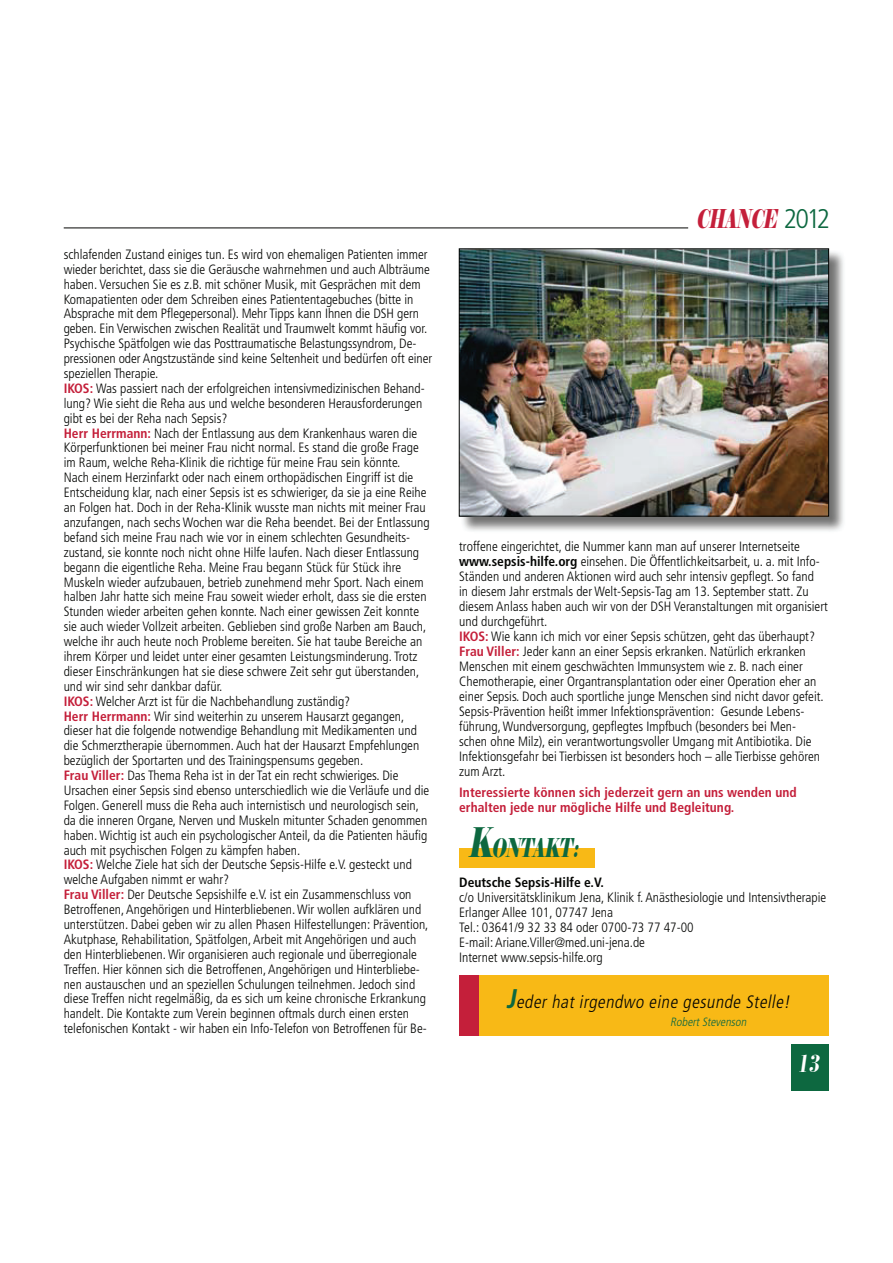
<style>
.page{position:relative;width:893px;height:1263px;background:#fff}
.page>*{position:absolute;margin:0;border:0;box-sizing:border-box;transform-origin:0 0}
.t1{font:italic 700 27px "Bodoni MT Condensed";color:#fff}
.t2{font:italic 25.8px "Elephant";color:#c41f3a;scale:.63 1}
.t3{font:italic 25.8px "Elephant";color:#0d6840;scale:.63 1}
.t4{font:italic 300 condensed 18px "Frutiger";color:#040503}
.t5{font:300 condensed 13.5px/14.9px "Frutiger";color:#040503}
.t6{font:700 condensed 13.5px/15px "Frutiger";color:#c41f3a}
.t7{font:700 condensed 13.5px "Frutiger";color:#040503}
.t8{font:italic 300 condensed 12px "Frutiger";color:#0d6840}
.s1{font-weight:700;color:#c41f3a}
.s2{font-family:"Frutiger";font-weight:300;font-style:normal;font-stretch:condensed;font-size:27px;color:#0d6840}
.s3{font-weight:700}
.s4{font-size:40.65px}
.s5{font-weight:700;font-size:27px;color:#0d6840}
</style>
<div class="page">
<div style="left:459px;top:975px;width:370px;height:60px;background:#f8b916"></div>
<div style="left:459px;top:975px;width:20px;height:60px;background:#c41f3a"></div>
<div style="left:792px;top:1044px;width:37px;height:47px;background:#0d6840"></div>
<hr style="left:64px;top:228px;width:624px;height:1px;background:#040503">
<div style="left:459px;top:848px;width:136px;height:20px;background:#f8b916"></div>
<img style="left:463px;top:249px;width:381px;height:282px">
<img style="left:461px;top:250px;width:366px;height:265px">
<div style="left:459px;top:248px;width:370px;height:269px;border:1px solid #040503"></div>
<p class="t5" style="left:64px;top:248px;width:370px">schlafenden Zustand einiges tun. Es wird von ehemaligen Patienten immer wieder berichtet, dass sie die Geräusche wahrnehmen und auch Albträume haben. Versuchen Sie es z.B. mit schöner Musik, mit Gesprächen mit dem Komapatienten oder dem Schreiben eines Patiententagebuches (bitte in Absprache mit dem Pflegepersonal). Mehr Tipps kann Ihnen die DSH gern geben. Ein Verwischen zwischen Realität und Traumwelt kommt häufig vor.<br>Psychische Spätfolgen wie das Posttraumatische Belastungssyndrom, De&shy;pressionen oder Angstzustände sind keine Seltenheit und bedürfen oft einer speziellen Therapie.<br><span class="s1">IKOS:</span> Was passiert nach der erfolgreichen intensivmedizinischen Behand&shy;lung? Wie sieht die Reha aus und welche besonderen Herausforderungen gibt es bei der Reha nach Sepsis?<br><span class="s1">Herr Herrmann:</span> Nach der Entlassung aus dem Krankenhaus waren die Körperfunktionen bei meiner Frau nicht normal. Es stand die große Frage im Raum, welche Reha-Klinik die richtige für meine Frau sein könnte.<br>Nach einem Herzinfarkt oder nach einem orthopädischen Eingriff ist die Entscheidung klar, nach einer Sepsis ist es schwieriger, da sie ja eine Reihe an Folgen hat. Doch in der Reha-Klinik wusste man nichts mit meiner Frau anzufangen, nach sechs Wochen war die Reha beendet. Bei der Entlassung befand sich meine Frau nach wie vor in einem schlechten Gesundheits&shy;zustand, sie konnte noch nicht ohne Hilfe laufen. Nach dieser Entlassung begann die eigentliche Reha. Meine Frau begann Stück für Stück ihre Muskeln wieder aufzubauen, betrieb zunehmend mehr Sport. Nach einem halben Jahr hatte sich meine Frau soweit wieder erholt, dass sie die ersten Stunden wieder arbeiten gehen konnte. Nach einer gewissen Zeit konnte sie auch wieder Vollzeit arbeiten. Geblieben sind große Narben am Bauch, welche ihr auch heute noch Probleme bereiten. Sie hat taube Bereiche an ihrem Körper und leidet unter einer gesamten Leistungsminderung. Trotz dieser Einschränkungen hat sie diese schwere Zeit sehr gut überstanden, und wir sind sehr dankbar dafür.<br><span class="s1">IKOS:</span> Welcher Arzt ist für die Nachbehandlung zuständig?<br><span class="s1">Herr Herrmann:</span> Wir sind weiterhin zu unserem Hausarzt gegangen, dieser hat die folgende notwendige Behandlung mit Medikamenten und die Schmerztherapie übernommen. Auch hat der Hausarzt Empfehlungen bezüglich der Sportarten und des Trainingspensums gegeben.<br><span class="s1">Frau Viller:</span> Das Thema Reha ist in der Tat ein recht schwieriges. Die Ursachen einer Sepsis sind ebenso unterschiedlich wie die Verläufe und die Folgen. Generell muss die Reha auch internistisch und neurologisch sein, da die inneren Organe, Nerven und Muskeln mitunter Schaden genommen haben. Wichtig ist auch ein psychologischer Anteil, da die Patienten häufig auch mit psychischen Folgen zu kämpfen haben.<br><span class="s1">IKOS:</span> Welche Ziele hat sich der Deutsche Sepsis-Hilfe e.V. gesteckt und welche Aufgaben nimmt er wahr?<br><span class="s1">Frau Viller:</span> Der Deutsche Sepsishilfe e.V. ist ein Zusammenschluss von Betroffenen, Angehörigen und Hinterbliebenen. Wir wollen aufklären und unterstützen. Dabei geben wir zu allen Phasen Hilfestellungen: Prävention, Akutphase, Rehabilitation, Spätfolgen, Arbeit mit Angehörigen und auch den Hinterbliebenen. Wir organisieren auch regionale und überregionale Treffen. Hier können sich die Betroffenen, Angehörigen und Hinterbliebe&shy;nen austauschen und an speziellen Schulungen teilnehmen. Jedoch sind diese Treffen nicht regelmäßig, da es sich um keine chronische Erkrankung handelt. Die Kontakte zum Verein beginnen oftmals durch einen ersten telefonischen Kontakt - wir haben ein Info-Telefon von Betroffenen für Be-</p>
<h2 class="t2" style="left:696px;top:203px;width:215px">CHANCE <span class="s2">2 0 1 2</span></h2>
<p class="t5" style="left:459px;top:540px;width:370px">troffene eingerichtet, die Nummer kann man auf unserer Internetseite <span class="s3">www.sepsis-hilfe.org</span> einsehen. Die Öffentlichkeitsarbeit, u. a. mit Info-Ständen und anderen Aktionen wird auch sehr intensiv gepflegt. So fand<br>in diesem Jahr erstmals der Welt-Sepsis-Tag am 13. September statt. Zu diesem Anlass haben auch wir von der DSH Veranstaltungen mit organisiert und durchgeführt.<br><span class="s1">IKOS:</span> Wie kann ich mich vor einer Sepsis schützen, geht das überhaupt?<br><span class="s1">Frau Viller:</span> Jeder kann an einer Sepsis erkranken. Natürlich erkranken Menschen mit einem geschwächten Immunsystem wie z. B. nach einer Chemotherapie, einer Organtransplantation oder einer Operation eher an einer Sepsis. Doch auch sportliche junge Menschen sind nicht davor gefeit.<br>Sepsis-Prävention heißt immer Infektionsprävention: Gesunde Lebens&shy;führung, Wundversorgung, gepflegtes Impfbuch (besonders bei Men-<br>schen ohne Milz), ein verantwortungsvoller Umgang mit Antibiotika. Die Infektionsgefahr bei Tierbissen ist besonders hoch – alle Tierbisse gehören zum Arzt.</p>
<p class="t6" style="left:459px;top:786px;width:339px">Interessierte können sich jederzeit gern an uns wenden und erhalten jede nur mögliche Hilfe und Begleitung.</p>
<h2 class="t3" style="left:467px;top:832px;width:186px"><span class="s4">K</span>ONTAKT:</h2>
<p class="t7" style="left:459px;top:877px;width:146px">Deutsche Sepsis-Hilfe e.V.</p>
<p class="t5" style="left:459px;top:891px;width:368px">c/o Universitätsklinikum Jena, Klinik f. Anästhesiologie und Intensivtherapie Erlanger Allee 101, 07747 Jena<br>Tel.: 03641/9 32 33 84 oder 0700-73 77 47-00<br>E-mail: Ariane.Viller@med.uni-jena.de<br>Internet www.sepsis-hilfe.org</p>
<h3 class="t4" style="left:506px;top:994px;width:288px"><span class="s5">J</span>eder hat irgendwo eine gesunde Stelle!</h3>
<p class="t8" style="left:670px;top:1017px;width:80px">Robert Stevenson</p>
<h1 class="t1" style="left:798px;top:1047px;width:23px">13</h1>
</div>
